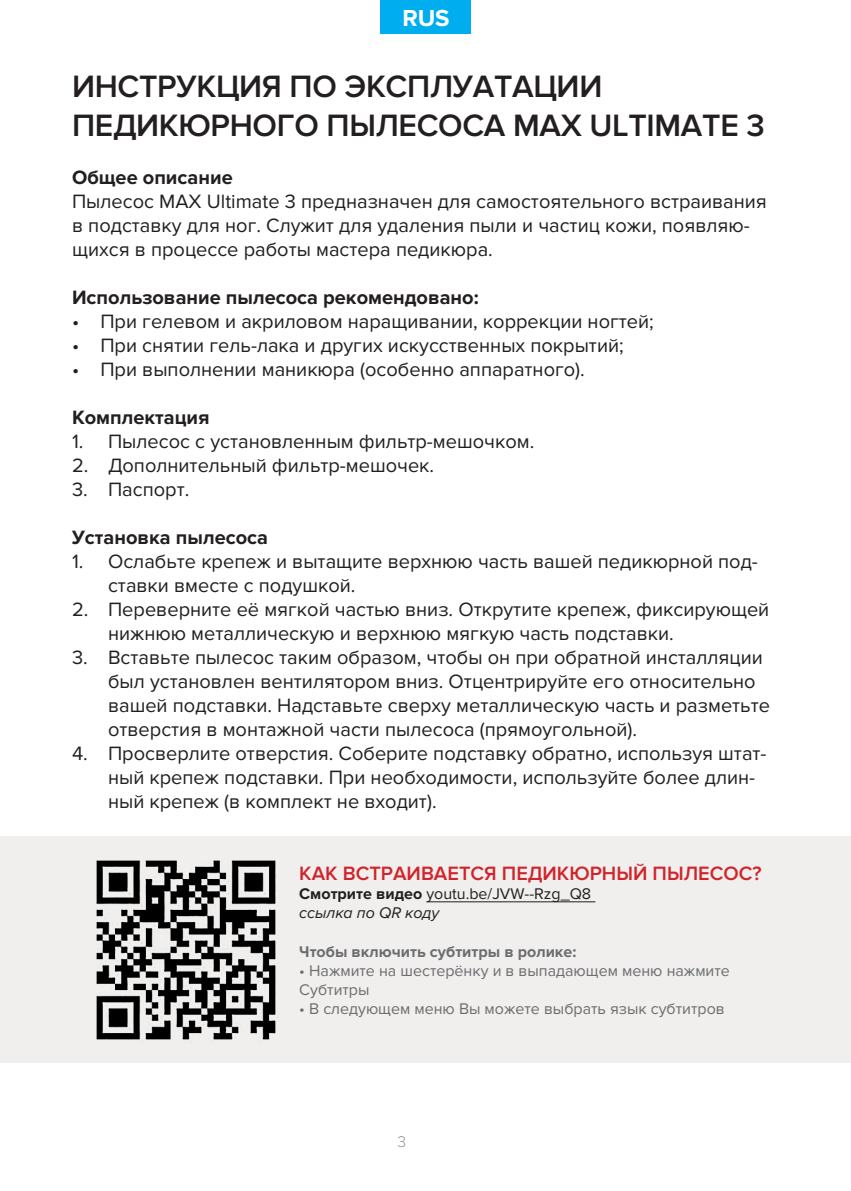
<style>
.page{position:relative;width:851px;height:1191px;background:#fff}
.page>*{position:absolute;margin:0;border:0;box-sizing:border-box;transform-origin:0 0}
.t1{font:600 32px/38.4px "Proxima Nova";letter-spacing:-.01em;color:#231f20}
.t2{font:700 24px "Proxima Nova";color:#fff}
.t3{font:20px/24px "Proxima Nova";color:#231f20}
.t4{font:700 20px "Proxima Nova";color:#231f20}
.t5{font:600 20px "Proxima Nova";color:#d1232a}
.t6{font:16px/19.2px "Proxima Nova";color:#6c6d70}
.t7{font:16px/19.2px "Proxima Nova";color:#231f20}
.t8{font:700 16px "Proxima Nova";color:#6c6d70}
.t9{font:300 16px "Proxima Nova";color:#939598}
.s1{font-weight:700}
.s2{font-style:italic}
</style>
<div class="page">
<div style="left:1px;top:836px;width:849px;height:227px;background:#f0efee"></div>
<img style="left:96px;top:860px;width:180px;height:182px">
<hr style="left:426px;top:901px;width:169px;height:1px;background:#231f20">
<div style="left:380px;top:0;width:91px;height:33px;background:#00aeef"></div>
<p class="t2" style="left:402px;top:4px;width:48px">RUS</p>
<h1 class="t1" style="left:72px;top:68px;width:694px">ИНСТРУКЦИЯ ПО ЭКСПЛУАТАЦИИ<br>ПЕДИКЮРНОГО ПЫЛЕСОСА MAX ULTIMATE 3</h1>
<p class="t4" style="left:72px;top:166px;width:162px">Общее описание</p>
<p class="t3" style="left:72px;top:189px;width:696px">Пылесос MAX Ultimate 3 предназначен для самостоятельного встраивания в подставку для ног. Служит для удаления пыли и частиц кожи, появляю&shy;щихся в процессе работы мастера педикюра.</p>
<p class="t4" style="left:72px;top:286px;width:408px">Использование пылесоса рекомендовано:</p>
<p class="t3" style="left:72px;top:309px;width:583px">• При гелевом и акриловом наращивании, коррекции ногтей;</p>
<p class="t3" style="left:72px;top:333px;width:553px">• При снятии гель-лака и других искусственных покрытий;</p>
<p class="t3" style="left:72px;top:357px;width:514px">• При выполнении маникюра (особенно аппаратного).</p>
<p class="t4" style="left:72px;top:406px;width:139px">Комплектация</p>
<p class="t3" style="left:72px;top:429px;width:463px">1. Пылесос с установленным фильтр-мешочком.</p>
<p class="t3" style="left:72px;top:453px;width:363px">2. Дополнительный фильтр-мешочек.</p>
<p class="t3" style="left:72px;top:477px;width:119px">3. Паспорт.</p>
<p class="t4" style="left:72px;top:526px;width:197px">Установка пылесоса</p>
<p class="t3" style="left:108px;top:549px;width:651px;text-indent:-36px">1. Ослабьте крепеж и вытащите верхнюю часть вашей педикюрной под&shy;ставки вместе с подушкой.</p>
<p class="t3" style="left:108px;top:597px;width:662px;text-indent:-36px">2. Переверните её мягкой частью вниз. Открутите крепеж, фиксирующей нижнюю металлическую и верхнюю мягкую часть подставки.</p>
<p class="t3" style="left:108px;top:645px;width:663px;text-indent:-36px">3. Вставьте пылесос таким образом, чтобы он при обратной инсталляции был установлен вентилятором вниз. Отцентрируйте его относительно вашей подставки. Надставьте сверху металлическую часть и разметьте отверстия в монтажной части пылесоса (прямоугольной).</p>
<p class="t3" style="left:108px;top:741px;width:660px;text-indent:-36px">4. Просверлите отверстия. Соберите подставку обратно, используя штат&shy;ный крепеж подставки. При необходимости, используйте более длин&shy;ный крепеж (в комплект не входит).</p>
<p class="t5" style="left:299px;top:862px;width:463px">КАК ВСТРАИВАЕТСЯ ПЕДИКЮРНЫЙ ПЫЛЕСОС?</p>
<p class="t7" style="left:299px;top:884px;width:293px"><span class="s1">Смотрите видео</span> youtu.be/JVW--Rzg_Q8 <span class="s2">ссылка по QR коду</span></p>
<p class="t8" style="left:299px;top:942px;width:278px">Чтобы включить субтитры в ролике:</p>
<p class="t6" style="left:299px;top:961px;width:432px">• Нажмите на шестерёнку и в выпадающем меню нажмите<br>Субтитры</p>
<p class="t6" style="left:299px;top:999px;width:427px">• В следующем меню Вы можете выбрать язык субтитров</p>
<p class="t9" style="left:397px;top:1132px;width:10px">3</p>
</div>
